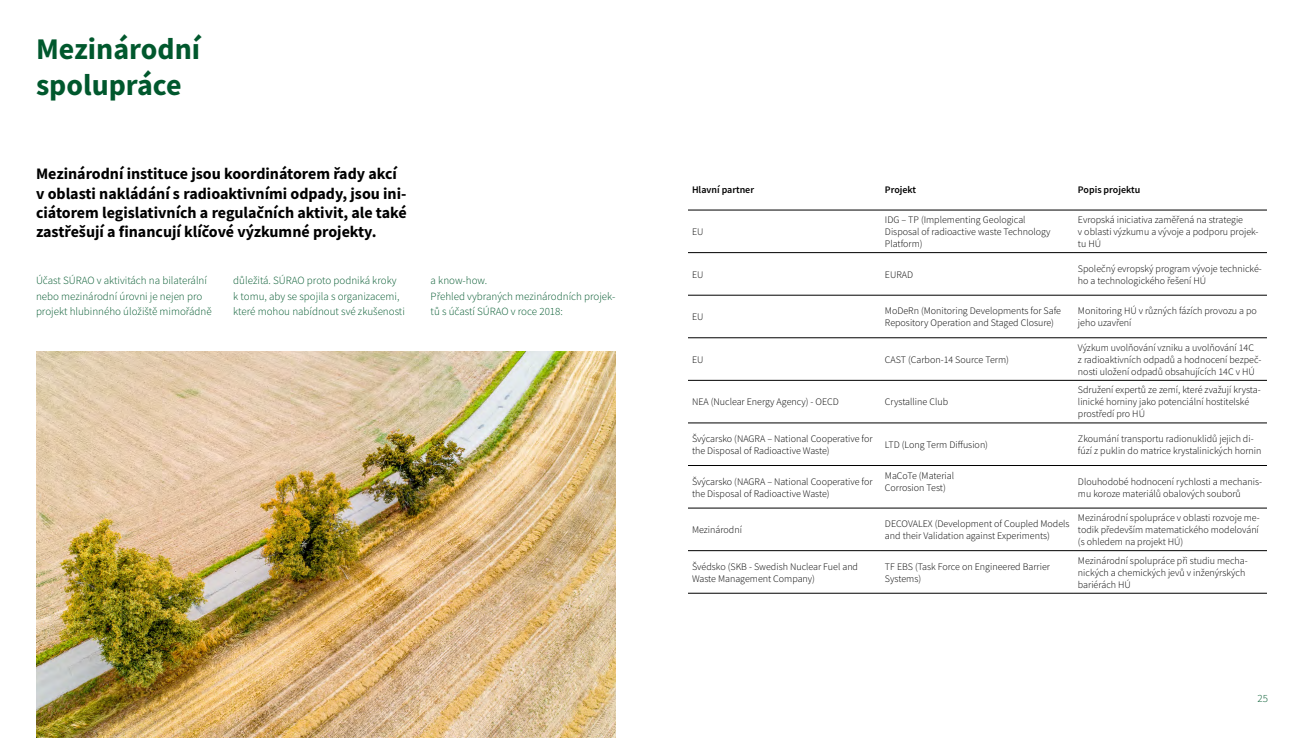
<style>
.page{position:relative;width:1304px;height:738px;background:#fff}
.page>*{position:absolute;margin:0;border:0;box-sizing:border-box;transform-origin:0 0}
.t1{font:700 30px/36px "Source Sans Pro";color:#00582d}
.t2{font:700 16px/19.2px "Source Sans Pro";color:#000}
.t3{font:300 11px/15.2px "Source Sans Pro";color:#00582d}
.t4{font:300 10px/12px "Source Sans Pro";color:#000}
.t5{font:600 10px "Source Sans Pro";color:#000}
</style>
<div class="page">
<hr style="left:688px;top:252px;width:193px;height:1px;background:#000">
<hr style="left:881px;top:252px;width:193px;height:1px;background:#000">
<hr style="left:1074px;top:252px;width:193px;height:1px;background:#000">
<hr style="left:688px;top:295px;width:193px;height:1px;background:#000">
<hr style="left:881px;top:295px;width:193px;height:1px;background:#000">
<hr style="left:1074px;top:295px;width:193px;height:1px;background:#000">
<hr style="left:688px;top:337px;width:193px;height:1px;background:#000">
<hr style="left:881px;top:337px;width:193px;height:1px;background:#000">
<hr style="left:1074px;top:337px;width:193px;height:1px;background:#000">
<hr style="left:688px;top:380px;width:193px;height:1px;background:#000">
<hr style="left:881px;top:380px;width:193px;height:1px;background:#000">
<hr style="left:1074px;top:380px;width:193px;height:1px;background:#000">
<hr style="left:688px;top:422px;width:193px;height:1px;background:#000">
<hr style="left:881px;top:422px;width:193px;height:1px;background:#000">
<hr style="left:1074px;top:422px;width:193px;height:1px;background:#000">
<hr style="left:688px;top:465px;width:193px;height:1px;background:#000">
<hr style="left:881px;top:465px;width:193px;height:1px;background:#000">
<hr style="left:1074px;top:465px;width:193px;height:1px;background:#000">
<hr style="left:688px;top:507px;width:193px;height:1px;background:#000">
<hr style="left:881px;top:507px;width:193px;height:1px;background:#000">
<hr style="left:1074px;top:507px;width:193px;height:1px;background:#000">
<hr style="left:688px;top:550px;width:193px;height:1px;background:#000">
<hr style="left:881px;top:550px;width:193px;height:1px;background:#000">
<hr style="left:1074px;top:550px;width:193px;height:1px;background:#000">
<hr style="left:688px;top:592px;width:193px;height:1px;background:#000">
<hr style="left:881px;top:592px;width:193px;height:1px;background:#000">
<hr style="left:1074px;top:592px;width:193px;height:1px;background:#000">
<hr style="left:688px;top:209px;width:193px;height:1px;background:#000">
<hr style="left:881px;top:209px;width:193px;height:1px;background:#000">
<hr style="left:1074px;top:209px;width:193px;height:1px;background:#000">
<img style="left:36px;top:351px;width:580px;height:386px">
<h1 class="t1" style="left:36px;top:30px;width:166px">Mezinárodní spolupráce</h1>
<h2 class="t2" style="left:36px;top:164px;width:372px">Mezinárodní instituce jsou koordinátorem řady akcí v oblasti nakládání s radioaktivními odpady, jsou ini&shy;ciátorem legislativních a regulačních aktivit, ale také zastřešují a financují klíčové výzkumné projekty.</h2>
<p class="t3" style="left:36px;top:273px;width:177px">Účast SÚRAO v aktivitách na bilaterální nebo mezinárodní úrovni je nejen pro projekt hlubinného úložiště mimořádně</p>
<p class="t3" style="left:233px;top:273px;width:173px">důležitá. SÚRAO proto podniká kroky<br>k tomu, aby se spojila s organizacemi, které mohou nabídnout své zkušenosti</p>
<p class="t3" style="left:431px;top:273px;width:186px">a know-how.<br>Přehled vybraných mezinárodních projek&shy;tů s účastí SÚRAO v roce 2018:</p>
<p class="t5" style="left:692px;top:182px;width:64px">Hlavní partner</p>
<p class="t5" style="left:885px;top:182px;width:33px">Projekt</p>
<p class="t5" style="left:1078px;top:182px;width:64px">Popis projektu</p>
<p class="t4" style="left:692px;top:225px;width:13px">EU</p>
<p class="t4" style="left:885px;top:213px;width:167px">IDG – TP (Implementing Geological<br>Disposal of radioactive waste Technology<br>Platform)</p>
<p class="t4" style="left:1078px;top:213px;width:182px">Evropská iniciativa zaměřená na strategie<br>v oblasti výzkumu a vývoje a podporu projek&shy;tu HÚ</p>
<p class="t4" style="left:692px;top:268px;width:13px">EU</p>
<p class="t4" style="left:885px;top:268px;width:30px">EURAD</p>
<p class="t4" style="left:1078px;top:262px;width:185px">Společný evropský program vývoje technické&shy;ho a technologického řešení HÚ</p>
<p class="t4" style="left:692px;top:311px;width:13px">EU</p>
<p class="t4" style="left:885px;top:305px;width:178px">MoDeRn (Monitoring Developments for Safe<br>Repository Operation and Staged Closure)</p>
<p class="t4" style="left:1078px;top:305px;width:180px">Monitoring HÚ v různých fázích provozu a po jeho uzavření</p>
<p class="t4" style="left:692px;top:353px;width:13px">EU</p>
<p class="t4" style="left:885px;top:353px;width:125px">CAST (Carbon-14 Source Term)</p>
<p class="t4" style="left:1078px;top:341px;width:185px">Výzkum uvolňování vzniku a uvolňování 14C<br>z radioaktivních odpadů a hodnocení bezpeč&shy;nosti uložení odpadů obsahujících 14C v HÚ</p>
<p class="t4" style="left:692px;top:396px;width:148px">NEA (Nuclear Energy Agency) - OECD</p>
<p class="t4" style="left:885px;top:396px;width:65px">Crystalline Club</p>
<p class="t4" style="left:1078px;top:384px;width:184px">Sdružení expertů ze zemí, které zvažují krysta&shy;linické horniny jako potenciální hostitelské prostředí pro HÚ</p>
<p class="t4" style="left:692px;top:432px;width:182px">Švýcarsko (NAGRA – National Cooperative for the Disposal of Radioactive Waste)</p>
<p class="t4" style="left:885px;top:438px;width:105px">LTD (Long Term Diffusion)</p>
<p class="t4" style="left:1078px;top:432px;width:185px">Zkoumání transportu radionuklidů jejich di&shy;fúzí z puklin do matrice krystalinických hornin</p>
<p class="t4" style="left:692px;top:475px;width:182px">Švýcarsko (NAGRA – National Cooperative for the Disposal of Radioactive Waste)</p>
<p class="t4" style="left:885px;top:469px;width:71px">MaCoTe (Material<br>Corrosion Test)</p>
<p class="t4" style="left:1078px;top:475px;width:186px">Dlouhodobé hodnocení rychlosti a mechanis&shy;mu koroze materiálů obalových souborů</p>
<p class="t4" style="left:692px;top:523px;width:51px">Mezinárodní</p>
<p class="t4" style="left:885px;top:517px;width:186px">DECOVALEX (Development of Coupled Models and their Validation against Experiments)</p>
<p class="t4" style="left:1078px;top:511px;width:183px;text-align:justify">Mezinárodní spolupráce v oblasti rozvoje me&shy;todik především matematického modelování (s ohledem na projekt HÚ)</p>
<p class="t4" style="left:692px;top:560px;width:168px">Švédsko (SKB - Swedish Nuclear Fuel and<br>Waste Management Company)</p>
<p class="t4" style="left:885px;top:560px;width:167px">TF EBS (Task Force on Engineered Barrier<br>Systems)</p>
<p class="t4" style="left:1078px;top:554px;width:171px">Mezinárodní spolupráce při studiu mecha&shy;nických a chemických jevů v inženýrských bariérách HÚ</p>
<p class="t3" style="left:1257px;top:690px;width:12px">25</p>
</div>
